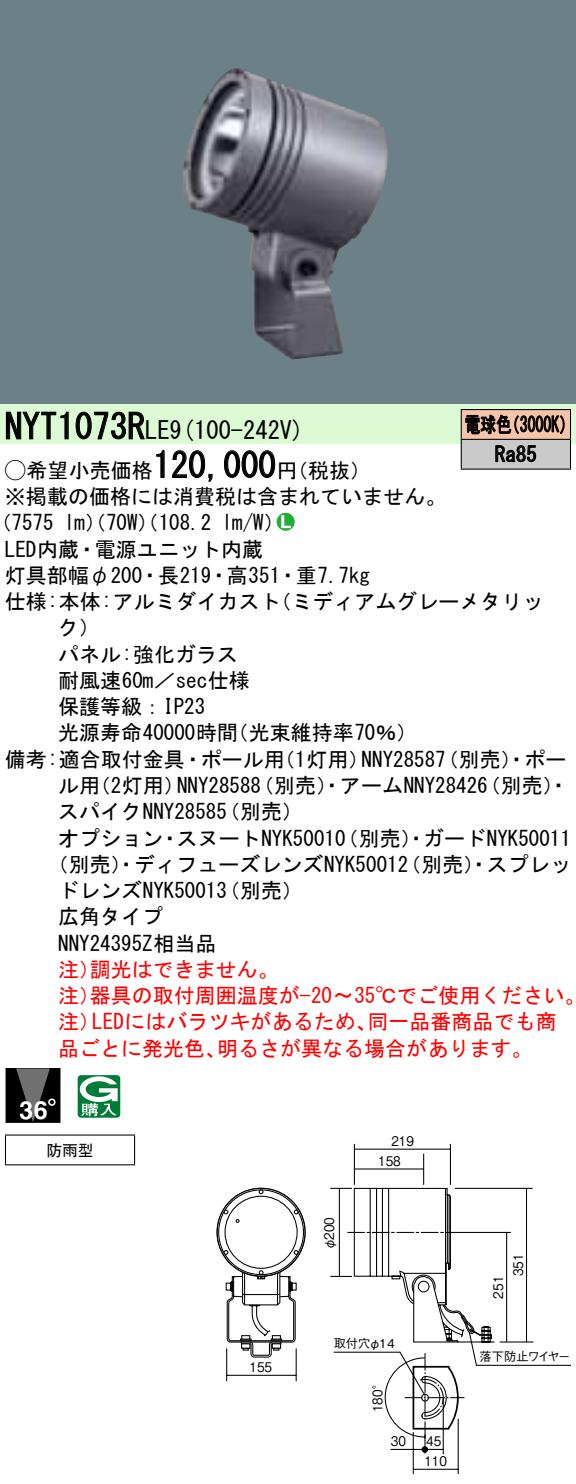
<style>
.page{position:relative;width:576px;height:1484px;background:#fff}
.page>*{position:absolute;margin:0;border:0;box-sizing:border-box;transform-origin:0 0}
.t1{font:35px "MS Gothic";color:#000}
.t2{font:700 25.2px "Helvetica LT Std";color:#fff}
.t3{font:24.5px "MS Gothic";color:#000}
.t4{font:21px/26.2px "MS Gothic";color:#000}
.t5{font:21px/26.2px "MS Gothic";color:#f00}
.t6{font:21px/29.8px "MS Gothic";color:#000;scale:.75 1}
.t7{font:21px "Ford Classification 1";color:#23ac38}
.t8{font:15.75px "MS Gothic";color:#000}
.t9{font:13.3px/19.2px "Gothic BBB Pro Medium 90 pv RKSJ H";color:#000;scale:.9 1}
.t10{font:12.25px "Gothic BBB Pro Medium 90 pv RKSJ H";letter-spacing:-.095em;color:#000}
.t11{font:12.25px "Gothic BBB Pro Medium 90 pv RKSJ H";letter-spacing:-.05em;color:#000}
.s1{font-size:35px}
.s2{font-family:"Ford Classification 1"}
.s3{color:#fff}
</style>
<div class="page">
<div style="left:0;top:0;width:575px;height:404px;background:#6c8087"></div>
<img style="left:182px;top:68px;width:206px;height:291px">
<div style="left:0;top:404px;width:575px;height:40px;background:#dcfad4"></div>
<svg style="left:6px;top:411px;width:63px;height:29px"></svg>
<svg style="left:75px;top:411px;width:70px;height:29px"></svg>
<svg style="left:156px;top:450px;width:9px;height:28px"></svg>
<svg style="left:172px;top:450px;width:41px;height:32px"></svg>
<svg style="left:224px;top:450px;width:51px;height:28px"></svg>
<div style="left:6px;top:1068px;width:54px;height:54px;background:#000"></div>
<svg style="left:16px;top:1068px;width:38px;height:54px"></svg>
<svg style="left:48px;top:1098px;width:8px;height:7px"></svg>
<svg style="left:78px;top:1075px;width:42px;height:42px"></svg>
<hr style="left:5px;top:1134px;width:130px;height:1px;background:#000">
<svg style="left:5px;top:1135px;width:1px;height:29px"></svg>
<svg style="left:134px;top:1135px;width:1px;height:29px"></svg>
<hr style="left:5px;top:1164px;width:130px;height:1px;background:#000">
<div style="left:461px;top:409px;width:109px;height:30px;background:#f7c4a7"></div>
<div style="left:461px;top:439px;width:109px;height:30px;background:#cacaca"></div>
<hr style="left:460px;top:409px;width:110px;height:1px;background:#000">
<hr style="left:569px;top:410px;width:2px;height:29px;background:#000">
<hr style="left:460px;top:439px;width:110px;height:1px;background:#000">
<hr style="left:569px;top:440px;width:2px;height:28px;background:#000">
<hr style="left:460px;top:468px;width:110px;height:2px;background:#000">
<svg style="left:460px;top:410px;width:104px;height:58px"></svg>
<svg style="left:240px;top:1187px;width:225px;height:88px"></svg>
<svg style="left:217px;top:1188px;width:88px;height:87px"></svg>
<svg style="left:218px;top:1189px;width:85px;height:85px"></svg>
<div style="left:225px;top:1196px;width:72px;height:72px;background:#fff;border-radius:50%"></div>
<div style="left:224px;top:1195px;width:73px;height:73px;border:1px solid #000;border-radius:50%"></div>
<svg style="left:223px;top:1249px;width:5px;height:5px"></svg>
<svg style="left:293px;top:1249px;width:5px;height:5px"></svg>
<svg style="left:223px;top:1209px;width:5px;height:5px"></svg>
<svg style="left:258px;top:1189px;width:5px;height:5px"></svg>
<svg style="left:293px;top:1209px;width:5px;height:5px"></svg>
<svg style="left:225px;top:1270px;width:72px;height:87px"></svg>
<svg style="left:330px;top:1187px;width:22px;height:1px"></svg>
<hr style="left:355px;top:1168px;width:68px;height:1px;background:#000">
<hr style="left:355px;top:1148px;width:95px;height:1px;background:#000">
<hr style="left:353px;top:1143px;width:2px;height:41px;background:#000">
<hr style="left:449px;top:1143px;width:2px;height:41px;background:#000">
<svg style="left:347px;top:1231px;width:108px;height:1px"></svg>
<hr style="left:423px;top:1153px;width:1px;height:31px;background:#000">
<hr style="left:295px;top:1348px;width:1px;height:32px;background:#000">
<hr style="left:226px;top:1348px;width:1px;height:32px;background:#000">
<hr style="left:226px;top:1374px;width:70px;height:1px;background:#000">
<hr style="left:338px;top:1188px;width:2px;height:87px;background:#000">
<svg style="left:330px;top:1275px;width:240px;height:198px"></svg>
<hr style="left:455px;top:1231px;width:55px;height:1px;background:#000">
<hr style="left:506px;top:1232px;width:1px;height:109px;background:#000">
<hr style="left:525px;top:1188px;width:2px;height:153px;background:#000">
<hr style="left:454px;top:1187px;width:78px;height:1px;background:#000">
<h1 class="t1" style="left:5px;top:409px;width:124px">NYT1073</h1>
<p class="t3" style="left:127px;top:418px;width:178px"><span class="s1">R</span>LE (9 100-242 (V</p>
<p class="t6" style="left:494px;top:409px;width:57px;text-indent:-30px">電球色<br>Ra85</p>
<p class="t6" style="left:504px;top:409px;width:96px">（3000 (K</p>
<h1 class="t1" style="left:153px;top:447px;width:124px">120,000</h1>
<p class="t4" style="left:5px;top:457px;width:443px"><span class="s2">A</span>希望小売価格<br>※掲載の価格には消費税は含まれていません。</p>
<p class="t7" style="left:277px;top:511px;width:19px">2<span class="s3">7</span></p>
<p class="t4" style="left:276px;top:457px;width:96px">（円税抜(</p>
<p class="t4" style="left:222px;top:509px;width:64px">l m (W/</p>
<p class="t4" style="left:-9px;top:509px;width:65px">（7575</p>
<p class="t4" style="left:5px;top:536px;width:259px">LED内蔵・電源ユニット内蔵</p>
<p class="t4" style="left:5px;top:562px;width:366px">灯具部幅φ200・長219・高351・重7.7kg</p>
<p class="t4" style="left:270px;top:588px;width:275px">（ミディアムグレーメタリッ</p>
<p class="t4" style="left:64px;top:509px;width:149px">lm）（70 ）（W 108.2</p>
<p class="t4" style="left:5px;top:588px;width:277px">仕様:本体:アルミダイカスト</p>
<p class="t4" style="left:58px;top:614px;width:43px">ク(</p>
<p class="t4" style="left:58px;top:641px;width:181px">パネル:強化ガラス</p>
<p class="t4" style="left:58px;top:667px;width:193px">耐風速60 ／m sec仕様</p>
<p class="t4" style="left:58px;top:693px;width:148px">保護等級：IP23</p>
<p class="t4" style="left:227px;top:719px;width:191px">（光束維持率70％(</p>
<p class="t4" style="left:58px;top:719px;width:181px">光源寿命40000時間</p>
<p class="t4" style="left:5px;top:746px;width:281px">備考:適合取付金具・ポール用</p>
<p class="t4" style="left:437px;top:746px;width:130px">（別売）・ポー</p>
<p class="t4" style="left:274px;top:746px;width:97px">（1灯用）</p>
<p class="t4" style="left:361px;top:746px;width:85px">NNY28587</p>
<p class="t4" style="left:253px;top:772px;width:236px">（別売）・アームNNY28426</p>
<p class="t4" style="left:479px;top:772px;width:91px">（別売・(</p>
<p class="t4" style="left:90px;top:772px;width:97px">（2灯用）</p>
<p class="t4" style="left:177px;top:772px;width:85px">NNY28588</p>
<p class="t4" style="left:58px;top:772px;width:43px">ル用</p>
<p class="t4" style="left:219px;top:798px;width:85px">（別売(</p>
<p class="t4" style="left:58px;top:798px;width:170px">スパイクNNY28585</p>
<p class="t4" style="left:58px;top:824px;width:106px">オプション</p>
<p class="t4" style="left:423px;top:824px;width:149px">ガードNYK50011</p>
<p class="t4" style="left:337px;top:824px;width:91px">（別売）・</p>
<p class="t4" style="left:177px;top:824px;width:170px">スヌートNYK50010</p>
<p class="t4" style="left:159px;top:824px;width:22px">・</p>
<p class="t4" style="left:400px;top:851px;width:172px">（別売）・スプレッ</p>
<p class="t4" style="left:219px;top:851px;width:190px;text-indent:-171px">（別売）・ディフューズレンズNYK50012（別売(</p>
<p class="t4" style="left:58px;top:877px;width:170px">ドレンズNYK50013広角タイプ<br>NNY24395Z相当品</p>
<p class="t5" style="left:90px;top:956px;width:190px">調光はできません。</p>
<p class="t5" style="left:90px;top:956px;width:497px;text-indent:-32px">注）<br>器具の取付周囲温度が−20〜35℃でご使用ください。</p>
<p class="t5" style="left:58px;top:982px;width:43px">注）</p>
<p class="t5" style="left:92px;top:1008px;width:286px">LEDにはバラツキがあるため、</p>
<p class="t5" style="left:367px;top:1008px;width:190px">同一品番商品でも商</p>
<p class="t5" style="left:58px;top:1008px;width:43px">注）</p>
<p class="t5" style="left:58px;top:1034px;width:169px">品ごとに発光色、</p>
<p class="t5" style="left:217px;top:1034px;width:317px">明るさが異なる場合があります。</p>
<p class="t2" style="left:34px;top:1094px;width:16px">6</p>
<p class="t8" style="left:46px;top:1142px;width:49px">防雨型</p>
<p class="t9" style="left:249px;top:1355px;width:27px">155</p>
<p class="t9" style="left:318px;top:1250px;width:38px;rotate:-90deg">φ200</p>
<p class="t9" style="left:378px;top:1129px;width:41px;text-indent:13px">219<br>158</p>
<p class="t11" style="left:333px;top:1333px;width:63px">取付穴φ14</p>
<p class="t9" style="left:366px;top:1412px;width:40px;rotate:-90deg">180°</p>
<p class="t9" style="left:391px;top:1429px;width:18px">30</p>
<p class="t9" style="left:426px;top:1429px;width:18px">45</p>
<p class="t9" style="left:424px;top:1449px;width:27px">110</p>
<p class="t9" style="left:486px;top:1276px;width:27px;text-indent:-22px;rotate:-90deg">251<br>351</p>
<p class="t10" style="left:479px;top:1346px;width:92px">落下防止ワイヤー</p>
</div>
